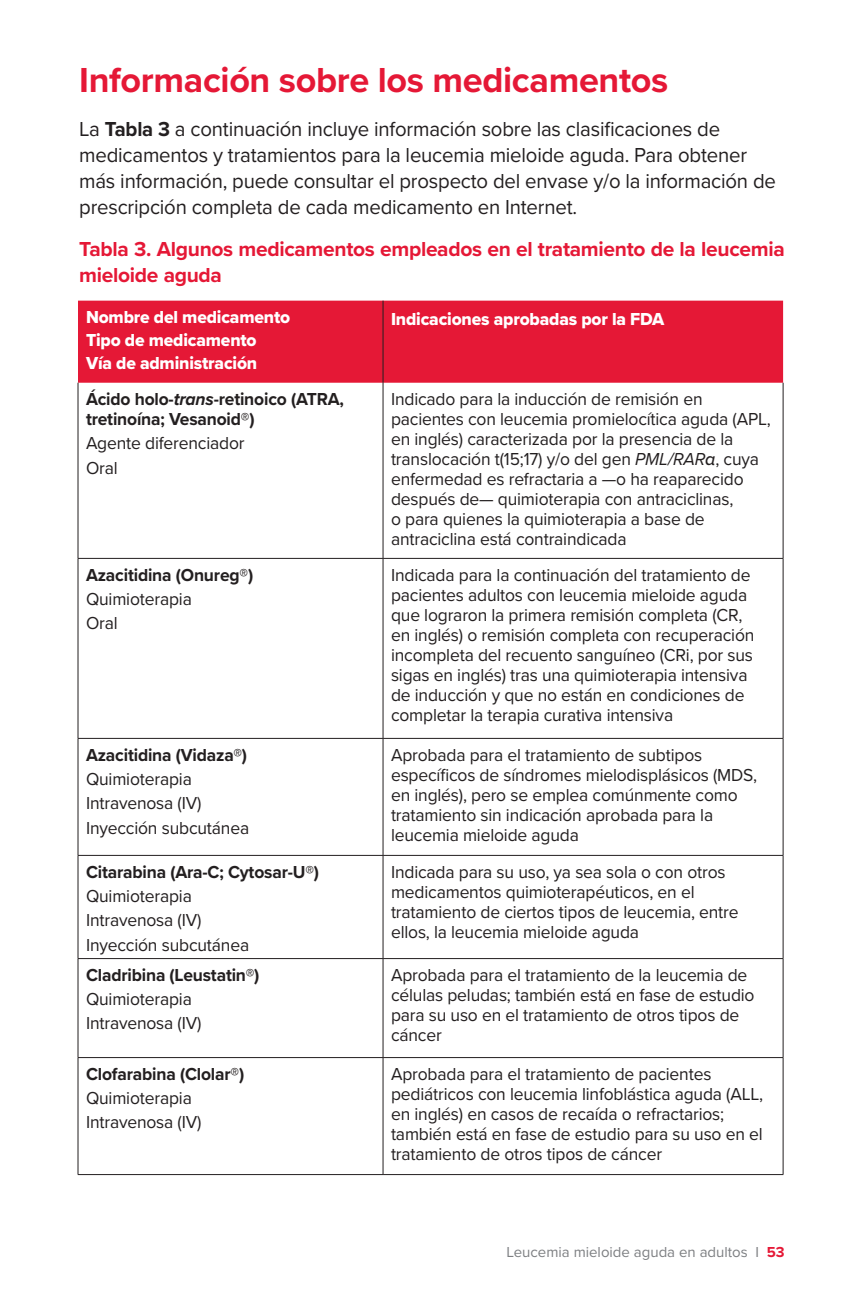
<style>
.page{position:relative;width:864px;height:1296px;background:#fff}
.page>*{position:absolute;margin:0;border:0;box-sizing:border-box;transform-origin:0 0}
.H1_headline{font:700 36px "Proxima Nova";letter-spacing:-.01em;color:#e51836}
.Body_text{font:21px/26px "Proxima Nova";letter-spacing:-.01em;color:#231f20}
.Chart_Hed{font:700 21px/26px "Proxima Nova";letter-spacing:-.015em;color:#e51836}
.Body_text-2{font:18px/20px "Proxima Nova";letter-spacing:-.01em;color:#231f20}
.Body_text-3{font:700 18px/20px "Proxima Nova";letter-spacing:-.01em;color:#231f20}
.Body_text-4{font:18px "Proxima Nova Extrabld";letter-spacing:-.01em;color:#fff}
.t1{font:15px "Proxima Nova";color:#7d7f82}
.s1{font-weight:700}
.s2{font-style:italic}
.s3{font-weight:500;font-style:italic}
.s4{font-weight:700;color:#e51836}
</style>
<div class="page">
<div style="left:78px;top:301px;width:705px;height:82px;background:#e51836"></div>
<hr style="left:78px;top:855px;width:305px;height:1px;background:#231f20">
<hr style="left:78px;top:856px;width:1px;height:102px;background:#231f20">
<hr style="left:383px;top:855px;width:400px;height:1px;background:#231f20">
<hr style="left:383px;top:856px;width:1px;height:102px;background:#231f20">
<hr style="left:783px;top:856px;width:1px;height:102px;background:#231f20">
<hr style="left:78px;top:1057px;width:305px;height:1px;background:#231f20">
<hr style="left:78px;top:1058px;width:1px;height:116px;background:#231f20">
<hr style="left:383px;top:1057px;width:400px;height:1px;background:#231f20">
<hr style="left:783px;top:1058px;width:1px;height:116px;background:#231f20">
<hr style="left:78px;top:1174px;width:305px;height:1px;background:#231f20">
<hr style="left:383px;top:1174px;width:400px;height:1px;background:#231f20">
<hr style="left:383px;top:301px;width:1px;height:82px;background:#231f20">
<hr style="left:78px;top:383px;width:1px;height:175px;background:#231f20">
<hr style="left:383px;top:383px;width:1px;height:175px;background:#231f20">
<hr style="left:783px;top:383px;width:1px;height:175px;background:#231f20">
<hr style="left:78px;top:558px;width:305px;height:1px;background:#231f20">
<hr style="left:78px;top:559px;width:1px;height:179px;background:#231f20">
<hr style="left:383px;top:558px;width:400px;height:1px;background:#231f20">
<hr style="left:383px;top:559px;width:1px;height:179px;background:#231f20">
<hr style="left:783px;top:559px;width:1px;height:179px;background:#231f20">
<hr style="left:78px;top:738px;width:305px;height:1px;background:#231f20">
<hr style="left:78px;top:739px;width:1px;height:116px;background:#231f20">
<hr style="left:383px;top:738px;width:400px;height:1px;background:#231f20">
<hr style="left:383px;top:739px;width:1px;height:116px;background:#231f20">
<hr style="left:783px;top:739px;width:1px;height:116px;background:#231f20">
<hr style="left:78px;top:958px;width:305px;height:1px;background:#231f20">
<hr style="left:78px;top:959px;width:1px;height:98px;background:#231f20">
<hr style="left:383px;top:958px;width:400px;height:1px;background:#231f20">
<hr style="left:383px;top:959px;width:1px;height:98px;background:#231f20">
<hr style="left:783px;top:959px;width:1px;height:98px;background:#231f20">
<hr style="left:383px;top:1058px;width:1px;height:116px;background:#231f20">
<p class="H1_headline" style="left:79px;top:53px;width:591px">Información sobre los medicamentos</p>
<p class="Body_text" style="left:79px;top:115px;width:698px">La <span class="s1">Tabla 3</span> a continuación incluye información sobre las clasificaciones de medicamentos y tratamientos para la leucemia mieloide aguda. Para obtener más información, puede consultar el prospecto del envase y/o la información de prescripción completa de cada medicamento en Internet.</p>
<p class="Chart_Hed" style="left:79px;top:235px;width:707px">Tabla 3. Algunos medicamentos empleados en el tratamiento de la leucemia mieloide aguda</p>
<p class="Body_text-4" style="left:86px;top:303px;width:206px">Nombre del medicamento</p>
<p class="Body_text-4" style="left:86px;top:327px;width:172px">Tipo de medicamento</p>
<p class="Body_text-4" style="left:86px;top:350px;width:173px">Vía de administración</p>
<p class="Body_text-4" style="left:391px;top:306px;width:275px">Indicaciones aprobadas por la FDA</p>
<p class="Body_text-3" style="left:86px;top:389px;width:259px">Ácido holo-<span class="s2">trans</span>-retinoico (ATRA, tretinoína; Vesanoid®)</p>
<p class="Body_text-2" style="left:86px;top:432px;width:160px">Agente diferenciador</p>
<p class="Body_text-2" style="left:86px;top:457px;width:33px">Oral</p>
<p class="Body_text-3" style="left:86px;top:564px;width:169px">Azacitidina (Onureg®)</p>
<p class="Body_text-2" style="left:86px;top:588px;width:107px">Quimioterapia</p>
<p class="Body_text-2" style="left:86px;top:612px;width:33px">Oral</p>
<p class="Body_text-3" style="left:86px;top:744px;width:163px">Azacitidina (Vidaza®)</p>
<p class="Body_text-2" style="left:86px;top:768px;width:107px">Quimioterapia</p>
<p class="Body_text-2" style="left:86px;top:792px;width:117px">Intravenosa (IV)</p>
<p class="Body_text-2" style="left:86px;top:817px;width:165px">Inyección subcutánea</p>
<p class="Body_text-3" style="left:86px;top:861px;width:235px">Citarabina (Ara-C; Cytosar-U®)</p>
<p class="Body_text-2" style="left:86px;top:885px;width:107px">Quimioterapia</p>
<p class="Body_text-2" style="left:86px;top:909px;width:117px">Intravenosa (IV)</p>
<p class="Body_text-2" style="left:86px;top:934px;width:165px">Inyección subcutánea</p>
<p class="Body_text-3" style="left:86px;top:964px;width:175px">Cladribina (Leustatin®)</p>
<p class="Body_text-2" style="left:86px;top:988px;width:107px">Quimioterapia</p>
<p class="Body_text-2" style="left:86px;top:1013px;width:117px">Intravenosa (IV)</p>
<p class="Body_text-3" style="left:86px;top:1063px;width:160px">Clofarabina (Clolar®)</p>
<p class="Body_text-2" style="left:86px;top:1087px;width:107px">Quimioterapia</p>
<p class="Body_text-2" style="left:86px;top:1112px;width:117px">Intravenosa (IV)</p>
<p class="Body_text-2" style="left:391px;top:388px;width:381px">Indicado para la inducción de remisión en pacientes con leucemia promielocítica aguda (APL, en inglés) caracterizada por la presencia de la translocación t(15;17) y/o del gen <span class="s2">PML/RAR</span><span class="s3">α</span>, cuya enfermedad es refractaria a —o ha reaparecido después de— quimioterapia con antraciclinas,<br>o para quienes la quimioterapia a base de antraciclina está contraindicada</p>
<p class="Body_text-2" style="left:391px;top:564px;width:365px">Indicada para la continuación del tratamiento de pacientes adultos con leucemia mieloide aguda que lograron la primera remisión completa (CR, en inglés) o remisión completa con recuperación incompleta del recuento sanguíneo (CRi, por sus sigas en inglés) tras una quimioterapia intensiva de inducción y que no están en condiciones de completar la terapia curativa intensiva</p>
<p class="Body_text-2" style="left:391px;top:744px;width:368px">Aprobada para el tratamiento de subtipos específicos de síndromes mielodisplásicos (MDS, en inglés), pero se emplea comúnmente como tratamiento sin indicación aprobada para la leucemia mieloide aguda</p>
<p class="Body_text-2" style="left:391px;top:861px;width:349px">Indicada para su uso, ya sea sola o con otros medicamentos quimioterapéuticos, en el tratamiento de ciertos tipos de leucemia, entre ellos, la leucemia mieloide aguda</p>
<p class="Body_text-2" style="left:391px;top:964px;width:365px">Aprobada para el tratamiento de la leucemia de células peludas; también está en fase de estudio para su uso en el tratamiento de otros tipos de cáncer</p>
<p class="Body_text-2" style="left:391px;top:1063px;width:374px">Aprobada para el tratamiento de pacientes pediátricos con leucemia linfoblástica aguda (ALL, en inglés) en casos de recaída o refractarios; también está en fase de estudio para su uso en el tratamiento de otros tipos de cáncer</p>
<p class="t1" style="left:507px;top:1241px;width:280px">Leucemia mieloide aguda en adultos I <span class="s4">53</span></p>
</div>
